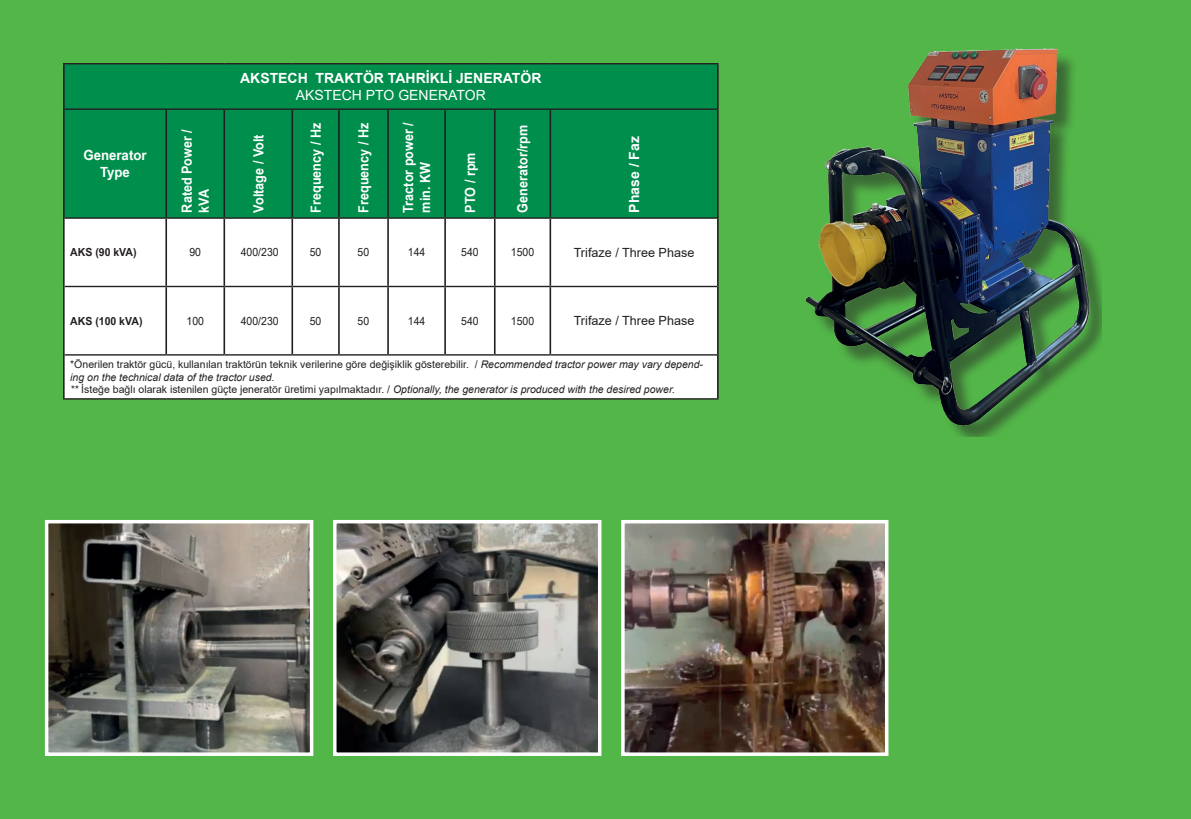
<style>
.page{position:relative;width:1191px;height:819px;background:#53b649}
.page>*{position:absolute;margin:0;border:0;box-sizing:border-box;transform-origin:0 0}
.t1{font:700 14px/16.8px "Arial Narrow";color:#fff;scale:1.1 1}
.t2{font:700 14px "Arial";color:#fff}
.t3{font:14px "Arial";color:#fff}
.t4{font:700 14px/16.8px "Arial Narrow";color:#fff;text-align:center;scale:1.15 1}
.t5{font:12.6px "Arial";color:#231f20}
.t6{font:11.2px "Arial Narrow";color:#231f20;scale:1.15 1}
.t7{font:700 11.2px "Arial Narrow";color:#231f20;scale:1.15 1}
.t8{font:10.5px/12.6px "Arial";color:#231f20}
.s1{font-style:italic}
</style>
<div class="page">
<div style="left:65px;top:64px;width:652px;height:153px;background:#008e4c"></div>
<div style="left:65px;top:219px;width:652px;height:179px;background:#fff"></div>
<hr style="left:63px;top:63px;width:103px;height:1px;background:#231f20">
<hr style="left:166px;top:63px;width:58px;height:1px;background:#231f20">
<hr style="left:224px;top:63px;width:68px;height:1px;background:#231f20">
<hr style="left:292px;top:63px;width:47px;height:1px;background:#231f20">
<hr style="left:339px;top:63px;width:49px;height:1px;background:#231f20">
<hr style="left:388px;top:63px;width:57px;height:1px;background:#231f20">
<hr style="left:445px;top:63px;width:50px;height:1px;background:#231f20">
<hr style="left:495px;top:63px;width:55px;height:1px;background:#231f20">
<hr style="left:550px;top:63px;width:168px;height:1px;background:#231f20">
<hr style="left:65px;top:108px;width:101px;height:2px;background:#231f20">
<hr style="left:166px;top:108px;width:58px;height:2px;background:#231f20">
<hr style="left:224px;top:108px;width:68px;height:2px;background:#231f20">
<hr style="left:292px;top:108px;width:47px;height:2px;background:#231f20">
<hr style="left:339px;top:108px;width:49px;height:2px;background:#231f20">
<hr style="left:388px;top:108px;width:57px;height:2px;background:#231f20">
<hr style="left:445px;top:108px;width:50px;height:2px;background:#231f20">
<hr style="left:495px;top:108px;width:55px;height:2px;background:#231f20">
<hr style="left:550px;top:108px;width:167px;height:2px;background:#231f20">
<hr style="left:65px;top:217px;width:101px;height:2px;background:#231f20">
<hr style="left:166px;top:217px;width:58px;height:2px;background:#231f20">
<hr style="left:224px;top:217px;width:68px;height:2px;background:#231f20">
<hr style="left:292px;top:217px;width:47px;height:2px;background:#231f20">
<hr style="left:339px;top:217px;width:49px;height:2px;background:#231f20">
<hr style="left:388px;top:217px;width:57px;height:2px;background:#231f20">
<hr style="left:445px;top:217px;width:50px;height:2px;background:#231f20">
<hr style="left:495px;top:217px;width:55px;height:2px;background:#231f20">
<hr style="left:550px;top:217px;width:167px;height:2px;background:#231f20">
<hr style="left:65px;top:286px;width:101px;height:1px;background:#231f20">
<hr style="left:166px;top:286px;width:58px;height:1px;background:#231f20">
<hr style="left:224px;top:286px;width:68px;height:1px;background:#231f20">
<hr style="left:292px;top:286px;width:47px;height:1px;background:#231f20">
<hr style="left:339px;top:286px;width:49px;height:1px;background:#231f20">
<hr style="left:388px;top:286px;width:57px;height:1px;background:#231f20">
<hr style="left:445px;top:286px;width:50px;height:1px;background:#231f20">
<hr style="left:495px;top:286px;width:55px;height:1px;background:#231f20">
<hr style="left:550px;top:286px;width:167px;height:1px;background:#231f20">
<hr style="left:65px;top:354px;width:101px;height:1px;background:#231f20">
<hr style="left:166px;top:354px;width:58px;height:1px;background:#231f20">
<hr style="left:224px;top:354px;width:68px;height:1px;background:#231f20">
<hr style="left:292px;top:354px;width:47px;height:1px;background:#231f20">
<hr style="left:339px;top:354px;width:49px;height:1px;background:#231f20">
<hr style="left:388px;top:354px;width:57px;height:1px;background:#231f20">
<hr style="left:445px;top:354px;width:50px;height:1px;background:#231f20">
<hr style="left:495px;top:354px;width:55px;height:1px;background:#231f20">
<hr style="left:550px;top:354px;width:167px;height:1px;background:#231f20">
<hr style="left:63px;top:398px;width:103px;height:1px;background:#231f20">
<hr style="left:166px;top:398px;width:58px;height:1px;background:#231f20">
<hr style="left:224px;top:398px;width:68px;height:1px;background:#231f20">
<hr style="left:292px;top:398px;width:47px;height:1px;background:#231f20">
<hr style="left:339px;top:398px;width:49px;height:1px;background:#231f20">
<hr style="left:388px;top:398px;width:57px;height:1px;background:#231f20">
<hr style="left:445px;top:398px;width:50px;height:1px;background:#231f20">
<hr style="left:495px;top:398px;width:55px;height:1px;background:#231f20">
<hr style="left:550px;top:398px;width:168px;height:1px;background:#231f20">
<hr style="left:63px;top:64px;width:2px;height:45px;background:#231f20">
<hr style="left:717px;top:64px;width:1px;height:45px;background:#231f20">
<hr style="left:63px;top:109px;width:2px;height:109px;background:#231f20">
<hr style="left:165px;top:110px;width:2px;height:107px;background:#231f20">
<hr style="left:223px;top:110px;width:2px;height:107px;background:#231f20">
<hr style="left:291px;top:110px;width:2px;height:107px;background:#231f20">
<hr style="left:338px;top:110px;width:2px;height:107px;background:#231f20">
<hr style="left:387px;top:110px;width:2px;height:107px;background:#231f20">
<hr style="left:444px;top:110px;width:2px;height:107px;background:#231f20">
<hr style="left:494px;top:110px;width:1px;height:107px;background:#231f20">
<hr style="left:549px;top:110px;width:2px;height:107px;background:#231f20">
<hr style="left:717px;top:109px;width:1px;height:109px;background:#231f20">
<hr style="left:63px;top:218px;width:2px;height:68px;background:#231f20">
<hr style="left:165px;top:219px;width:2px;height:67px;background:#231f20">
<hr style="left:223px;top:219px;width:2px;height:67px;background:#231f20">
<hr style="left:291px;top:219px;width:2px;height:67px;background:#231f20">
<hr style="left:338px;top:219px;width:2px;height:67px;background:#231f20">
<hr style="left:387px;top:219px;width:2px;height:67px;background:#231f20">
<hr style="left:444px;top:219px;width:2px;height:67px;background:#231f20">
<hr style="left:494px;top:219px;width:1px;height:67px;background:#231f20">
<hr style="left:549px;top:219px;width:2px;height:67px;background:#231f20">
<hr style="left:717px;top:218px;width:1px;height:68px;background:#231f20">
<hr style="left:63px;top:286px;width:2px;height:69px;background:#231f20">
<hr style="left:165px;top:287px;width:2px;height:67px;background:#231f20">
<hr style="left:223px;top:287px;width:2px;height:67px;background:#231f20">
<hr style="left:291px;top:287px;width:2px;height:67px;background:#231f20">
<hr style="left:338px;top:287px;width:2px;height:67px;background:#231f20">
<hr style="left:387px;top:287px;width:2px;height:67px;background:#231f20">
<hr style="left:444px;top:287px;width:2px;height:67px;background:#231f20">
<hr style="left:494px;top:287px;width:1px;height:67px;background:#231f20">
<hr style="left:549px;top:287px;width:2px;height:67px;background:#231f20">
<hr style="left:717px;top:286px;width:1px;height:69px;background:#231f20">
<hr style="left:63px;top:355px;width:2px;height:43px;background:#231f20">
<hr style="left:717px;top:355px;width:1px;height:43px;background:#231f20">
<img style="left:805px;top:47px;width:295px;height:386px">
<img style="left:50px;top:525px;width:258px;height:226px">
<div style="left:45px;top:520px;width:268px;height:236px;border:4px solid #fff"></div>
<img style="left:338px;top:525px;width:258px;height:226px">
<div style="left:333px;top:520px;width:268px;height:236px;border:4px solid #fff"></div>
<img style="left:626px;top:525px;width:257px;height:226px">
<div style="left:621px;top:520px;width:267px;height:236px;border:4px solid #fff"></div>
<h1 class="t4" style="left:83px;top:146px;width:56px">Generator<br>Type</h1>
<h1 class="t2" style="left:240px;top:68px;width:303px">AKSTECH TRAKTÖR TAHRİKLİ JENERATÖR</h1>
<h1 class="t3" style="left:296px;top:85px;width:191px">AKSTECH PTO GENERATOR</h1>
<h1 class="t1" style="left:178px;top:212px;width:77px;rotate:-90deg">Rated Power / kVA</h1>
<h1 class="t1" style="left:249px;top:212px;width:72px;rotate:-90deg">Voltage / Volt</h1>
<h1 class="t1" style="left:307px;top:212px;width:83px;rotate:-90deg">Frequency / Hz</h1>
<h1 class="t1" style="left:354px;top:212px;width:83px;rotate:-90deg">Frequency / Hz</h1>
<h1 class="t1" style="left:399px;top:212px;width:84px;rotate:-90deg">Tractor power / min. KW</h1>
<h1 class="t1" style="left:461px;top:212px;width:56px;rotate:-90deg">PTO / rpm</h1>
<h1 class="t1" style="left:513px;top:212px;width:81px;rotate:-90deg">Generator/rpm</h1>
<h1 class="t2" style="left:624px;top:212px;width:78px;rotate:-90deg">Phase / Faz</h1>
<p class="t7" style="left:70px;top:244px;width:59px">AKS (90 kVA)</p>
<p class="t6" style="left:189px;top:244px;width:12px">90</p>
<p class="t6" style="left:241px;top:244px;width:35px">400/230</p>
<p class="t6" style="left:310px;top:244px;width:12px">50</p>
<p class="t6" style="left:358px;top:244px;width:12px">50</p>
<p class="t6" style="left:408px;top:244px;width:17px">144</p>
<p class="t6" style="left:461px;top:244px;width:17px">540</p>
<p class="t6" style="left:511px;top:244px;width:22px">1500</p>
<p class="t5" style="left:574px;top:244px;width:122px">Trifaze / Three Phase</p>
<p class="t7" style="left:70px;top:312px;width:64px">AKS (100 kVA)</p>
<p class="t6" style="left:186px;top:312px;width:17px">100</p>
<p class="t6" style="left:241px;top:312px;width:35px">400/230</p>
<p class="t6" style="left:310px;top:312px;width:12px">50</p>
<p class="t6" style="left:358px;top:312px;width:12px">50</p>
<p class="t6" style="left:408px;top:312px;width:17px">144</p>
<p class="t6" style="left:461px;top:312px;width:17px">540</p>
<p class="t6" style="left:511px;top:312px;width:22px">1500</p>
<p class="t5" style="left:574px;top:312px;width:122px">Trifaze / Three Phase</p>
<p class="t8" style="left:70px;top:358px;width:634px">*Önerilen traktör gücü, kullanılan traktörün teknik verilerine göre değişiklik gösterebilir. / <span class="s1">Recommended tractor power may vary depend&shy;ing on the technical data of the tractor used.<br>**</span> İsteğe bağlı olarak istenilen güçte jeneratör üretimi yapılmaktadır. / <span class="s1">Optionally, the generator is produced with the desired power.</span></p>
</div>
